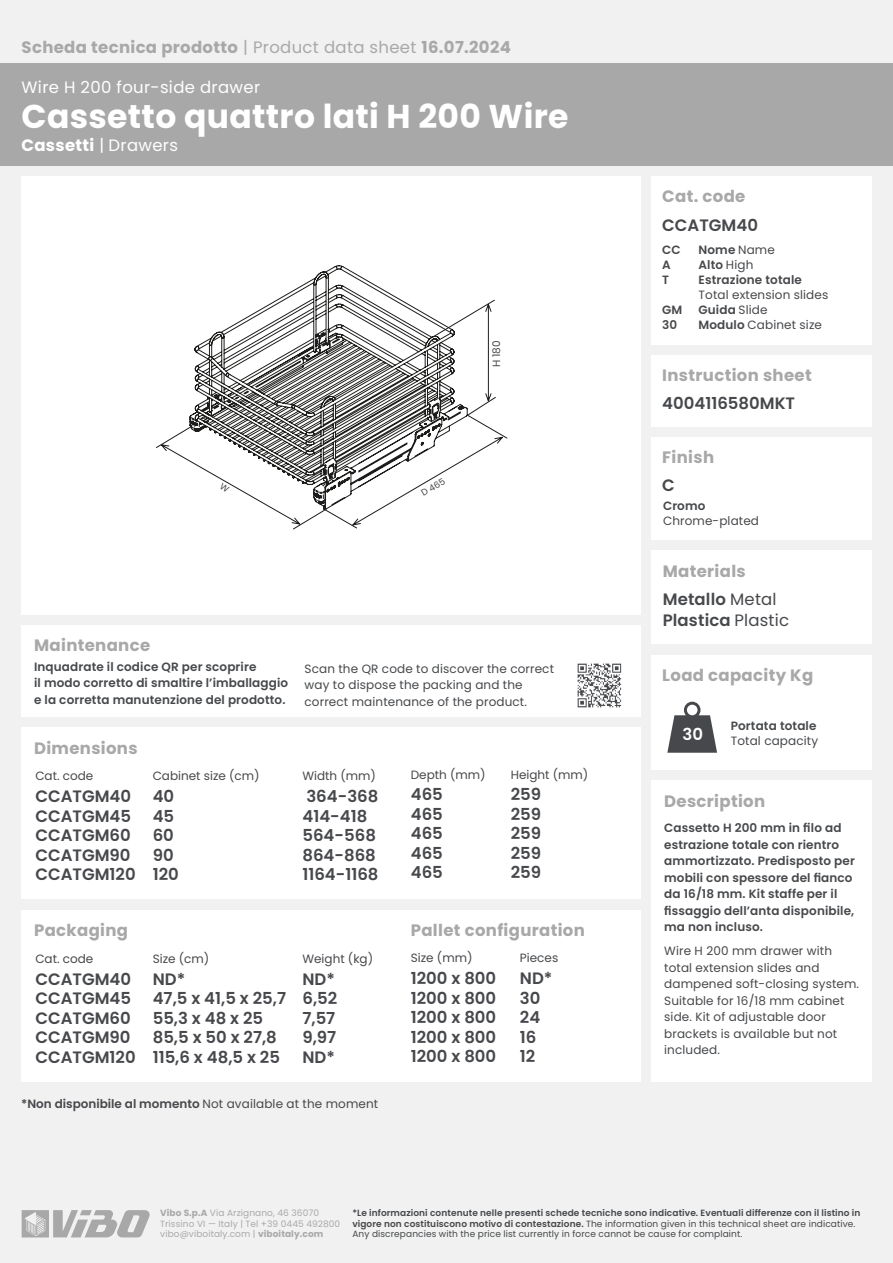
<style>
.page{position:relative;width:893px;height:1263px;background:#f1f1f1}
.page>*{position:absolute;margin:0;border:0;box-sizing:border-box;transform-origin:0 0}
.t1{font:700 33px "Poppins";letter-spacing:.01em;color:#fff}
.t2{font:600 16.5px/19.5px "Poppins";color:#46484b}
.t3{font:700 16.5px "Poppins";letter-spacing:.02em;color:#a8a8a8}
.t4{font:16.5px "Poppins";letter-spacing:.02em;color:#fff}
.t5{font:700 16.5px "Poppins";letter-spacing:.02em;color:#fff}
.t6{font:600 16.5px "Poppins";color:#fff}
.t7{font:12px/16.5px "Poppins";letter-spacing:.01em;color:#46484b}
.t8{font:600 12px/16.5px "Poppins";letter-spacing:.01em;color:#46484b}
.t9{font:10.5px "Poppins";color:#46484b}
.t10{font:9px "Poppins";letter-spacing:.01em;color:#46484b}
.t11{font:600 9px "Poppins";letter-spacing:.01em;color:#46484b}
.t12{font:9px "Poppins";letter-spacing:.01em;color:#aaa9a9}
.s1{font-weight:400}
.s2{font-weight:600}
.s3{font-weight:700}
</style>
<div class="page">
<div style="left:652px;top:177px;width:220px;height:168px;background:#fff"></div>
<div style="left:22px;top:177px;width:619px;height:438px;background:#fff"></div>
<div style="left:652px;top:655px;width:220px;height:115px;background:#fff"></div>
<div style="left:652px;top:780px;width:220px;height:301px;background:#fff"></div>
<div style="left:22px;top:727px;width:619px;height:172px;background:#fff"></div>
<div style="left:22px;top:910px;width:619px;height:171px;background:#fff"></div>
<div style="left:0;top:64px;width:893px;height:102px;background:#a8a8a8"></div>
<svg style="left:485px;top:303px;width:6px;height:99px"></svg>
<svg style="left:191px;top:265px;width:277px;height:150px"></svg>
<div style="left:652px;top:355px;width:220px;height:72px;background:#fff"></div>
<div style="left:652px;top:550px;width:220px;height:94px;background:#fff"></div>
<div style="left:652px;top:438px;width:220px;height:102px;background:#fff"></div>
<div style="left:22px;top:625px;width:619px;height:91px;background:#fff"></div>
<img style="left:577px;top:663px;width:45px;height:45px">
<svg style="left:22px;top:1210px;width:128px;height:27px"></svg>
<svg style="left:667px;top:702px;width:50px;height:51px"></svg>
<svg style="left:160px;top:415px;width:347px;height:113px"></svg>
<p class="t3" style="left:22px;top:38px;width:491px">Scheda tecnica prodotto <span class="s1">| Product data sheet</span> 16.07.2024</p>
<p class="t4" style="left:22px;top:78px;width:240px">Wire H 200 four-side drawer</p>
<p class="t1" style="left:22px;top:97px;width:548px">Cassetto quattro lati H 200 Wire</p>
<p class="t5" style="left:22px;top:136px;width:158px">Cassetti <span class="s1">| Drawers</span></p>
<p class="t10" style="left:419px;top:489px;width:28px;rotate:-30deg">D 465</p>
<p class="t9" style="left:490px;top:367px;width:29px;rotate:-90deg">H 180</p>
<p class="t3" style="left:34px;top:636px;width:118px">Maintenance</p>
<p class="t8" style="left:34px;top:658px;width:224px">Inquadrate il codice QR per scoprire</p>
<p class="t8" style="left:34px;top:675px;width:256px">il modo corretto di smaltire l’imballaggio</p>
<p class="t8" style="left:34px;top:691px;width:253px">e la corretta manutenzione del prodotto.</p>
<p class="t7" style="left:305px;top:660px;width:251px">Scan the QR code to discover the correct</p>
<p class="t7" style="left:305px;top:677px;width:224px">way to dispose the packing and the correct maintenance of the product.</p>
<p class="t3" style="left:34px;top:738px;width:105px">Dimensions</p>
<p class="t7" style="left:35px;top:768px;width:59px">Cat. code</p>
<p class="t7" style="left:153px;top:768px;width:108px">Cabinet size (cm)</p>
<p class="t7" style="left:302px;top:768px;width:75px">Width (mm)</p>
<p class="t7" style="left:411px;top:766px;width:76px">Depth (mm)</p>
<p class="t7" style="left:511px;top:766px;width:79px">Height (mm)</p>
<p class="t2" style="left:35px;top:787px;width:97px">CCATGM40<br>CCATGM45</p>
<p class="t2" style="left:35px;top:826px;width:97px">CCATGM60</p>
<p class="t2" style="left:35px;top:845px;width:97px">CCATGM90</p>
<p class="t2" style="left:35px;top:865px;width:102px">CCATGM120</p>
<p class="t2" style="left:153px;top:787px;width:23px">40</p>
<p class="t2" style="left:153px;top:806px;width:23px">45</p>
<p class="t2" style="left:153px;top:826px;width:23px">60</p>
<p class="t2" style="left:153px;top:845px;width:22px">90</p>
<p class="t2" style="left:153px;top:865px;width:28px">120</p>
<p class="t2" style="left:306px;top:787px;width:74px">364-368</p>
<p class="t2" style="left:302px;top:806px;width:66px">414-418</p>
<p class="t2" style="left:302px;top:826px;width:75px">564-568</p>
<p class="t2" style="left:302px;top:845px;width:75px">864-868</p>
<p class="t2" style="left:302px;top:865px;width:78px">1164-1168</p>
<p class="t2" style="left:411px;top:785px;width:34px">465</p>
<p class="t2" style="left:411px;top:804px;width:34px">465</p>
<p class="t2" style="left:411px;top:824px;width:34px">465</p>
<p class="t2" style="left:411px;top:843px;width:34px">465</p>
<p class="t2" style="left:411px;top:863px;width:34px">465</p>
<p class="t2" style="left:511px;top:785px;width:32px">259</p>
<p class="t2" style="left:511px;top:804px;width:32px">259</p>
<p class="t2" style="left:511px;top:824px;width:32px">259</p>
<p class="t2" style="left:511px;top:843px;width:32px">259</p>
<p class="t2" style="left:511px;top:863px;width:32px">259</p>
<p class="t3" style="left:34px;top:921px;width:95px">Packaging</p>
<p class="t3" style="left:411px;top:921px;width:176px">Pallet configuration</p>
<p class="t7" style="left:35px;top:950px;width:59px">Cat. code</p>
<p class="t2" style="left:35px;top:969px;width:97px">CCATGM40</p>
<p class="t2" style="left:35px;top:989px;width:97px">CCATGM45</p>
<p class="t2" style="left:35px;top:1008px;width:97px">CCATGM60</p>
<p class="t2" style="left:35px;top:1028px;width:97px">CCATGM90</p>
<p class="t2" style="left:35px;top:1047px;width:102px">CCATGM120</p>
<p class="t7" style="left:153px;top:950px;width:58px">Size (cm)</p>
<p class="t7" style="left:411px;top:950px;width:63px">Size (mm)</p>
<p class="t7" style="left:302px;top:950px;width:72px">Weight (kg)</p>
<p class="t7" style="left:520px;top:950px;width:40px">Pieces</p>
<p class="t2" style="left:153px;top:969px;width:34px">ND*</p>
<p class="t2" style="left:153px;top:989px;width:135px">47,5 x 41,5 x 25,7</p>
<p class="t2" style="left:153px;top:1008px;width:112px">55,3 x 48 x 25</p>
<p class="t2" style="left:153px;top:1028px;width:126px">85,5 x 50 x 27,8</p>
<p class="t2" style="left:153px;top:1047px;width:129px">115,6 x 48,5 x 25</p>
<p class="t2" style="left:302px;top:969px;width:34px">ND*</p>
<p class="t2" style="left:302px;top:989px;width:36px">6,52</p>
<p class="t2" style="left:302px;top:1008px;width:34px">7,57</p>
<p class="t2" style="left:302px;top:1028px;width:35px">9,97</p>
<p class="t2" style="left:302px;top:1047px;width:34px">ND*</p>
<p class="t2" style="left:411px;top:969px;width:87px">1200 x 800</p>
<p class="t2" style="left:411px;top:988px;width:87px">1200 x 800</p>
<p class="t2" style="left:411px;top:1008px;width:87px">1200 x 800</p>
<p class="t2" style="left:411px;top:1027px;width:87px">1200 x 800</p>
<p class="t2" style="left:411px;top:1047px;width:87px">1200 x 800</p>
<p class="t2" style="left:520px;top:969px;width:34px">ND*</p>
<p class="t2" style="left:520px;top:988px;width:22px">30</p>
<p class="t2" style="left:520px;top:1008px;width:22px">24</p>
<p class="t2" style="left:520px;top:1027px;width:18px">16</p>
<p class="t2" style="left:520px;top:1047px;width:17px">12</p>
<p class="t8" style="left:21px;top:1095px;width:359px">*Non disponibile al momento <span class="s1">Not available at the moment</span></p>
<p class="t3" style="left:662px;top:187px;width:85px">Cat. code</p>
<p class="t2" style="left:662px;top:216px;width:97px">CCATGM40</p>
<p class="t8" style="left:662px;top:242px;width:20px">CC</p>
<p class="t8" style="left:662px;top:257px;width:10px">A</p>
<p class="t8" style="left:662px;top:272px;width:8px">T</p>
<p class="t8" style="left:662px;top:302px;width:22px">GM</p>
<p class="t8" style="left:662px;top:317px;width:17px">30</p>
<p class="t8" style="left:699px;top:242px;width:78px">Nome <span class="s1">Name</span></p>
<p class="t8" style="left:699px;top:257px;width:56px">Alto <span class="s1">High</span></p>
<p class="t8" style="left:699px;top:272px;width:105px">Estrazione totale</p>
<p class="t7" style="left:699px;top:287px;width:131px">Total extension slides</p>
<p class="t8" style="left:699px;top:302px;width:70px">Guida <span class="s1">Slide</span></p>
<p class="t7" style="left:699px;top:317px;width:125px"><span class="s2">Modulo</span> Cabinet size</p>
<p class="t3" style="left:662px;top:365px;width:151px">Instruction sheet</p>
<p class="t2" style="left:662px;top:393px;width:134px">4004116580MKT</p>
<p class="t3" style="left:662px;top:447px;width:53px">Finish</p>
<p class="t2" style="left:662px;top:475px;width:14px">C</p>
<p class="t8" style="left:663px;top:498px;width:44px">Cromo</p>
<p class="t7" style="left:663px;top:513px;width:98px">Chrome-plated</p>
<p class="t3" style="left:663px;top:562px;width:85px">Materials</p>
<p class="t2" style="left:663px;top:590px;width:115px">Metallo <span class="s1">Metal</span></p>
<p class="t2" style="left:663px;top:611px;width:128px">Plastica <span class="s1">Plastic</span></p>
<p class="t3" style="left:662px;top:666px;width:153px">Load capacity Kg</p>
<p class="t6" style="left:682px;top:725px;width:22px">30</p>
<p class="t8" style="left:731px;top:718px;width:87px">Portata totale</p>
<p class="t7" style="left:731px;top:733px;width:89px">Total capacity</p>
<p class="t3" style="left:664px;top:791px;width:102px">Description</p>
<p class="t8" style="left:664px;top:820px;width:192px">Cassetto H 200 mm in filo ad estrazione totale con rientro ammortizzato. Predisposto per mobili con spessore del fianco da 16/18 mm. Kit staffe per il fissaggio dell’anta disponibile, ma non incluso.</p>
<p class="t7" style="left:664px;top:943px;width:169px">Wire H 200 mm drawer with</p>
<p class="t7" style="left:664px;top:959px;width:196px">total extension slides and dampened soft-closing system.<br>Suitable for 16/18 mm cabinet side. Kit of adjustable door brackets is available but not included.</p>
<p class="t12" style="left:160px;top:1208px;width:160px"><span class="s3">Vibo S.p.A</span> Via Arzignano, 46 36070</p>
<p class="t12" style="left:160px;top:1218px;width:182px">Trissino VI — Italy | Tel +39 0445 492800</p>
<p class="t12" style="left:160px;top:1229px;width:165px">vibo@viboitaly.com | <span class="s3">viboitaly.com</span></p>
<p class="t11" style="left:352px;top:1208px;width:510px">*Le informazioni contenute nelle presenti schede tecniche sono indicative. Eventuali differenze con il listino in</p>
<p class="t10" style="left:352px;top:1218px;width:505px"><span class="s2">vigore non costituiscono motivo di contestazione.</span> The information given in this technical sheet are indicative.</p>
<p class="t10" style="left:352px;top:1229px;width:391px">Any discrepancies with the price list currently in force cannot be cause for complaint.</p>
</div>
